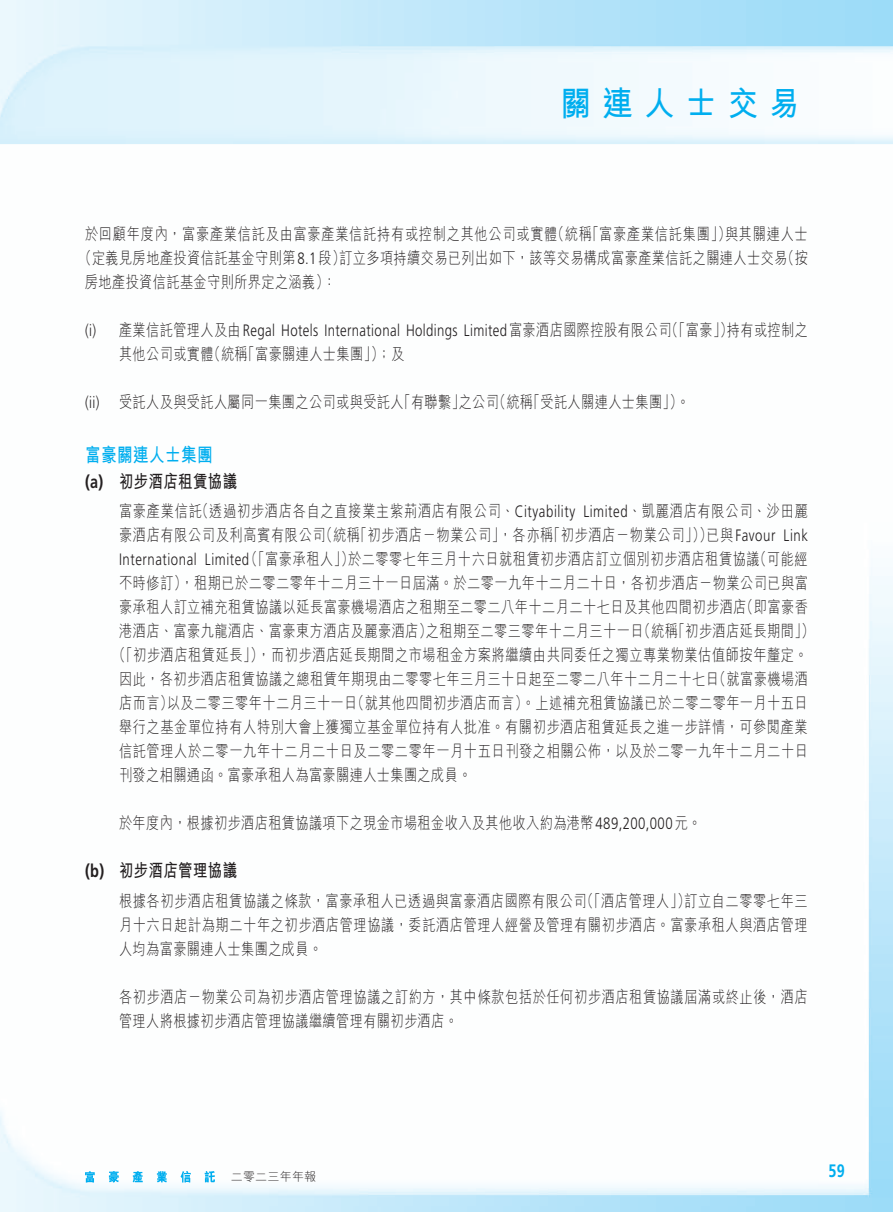
<style>
.page{position:relative;width:893px;height:1212px;background:#fff}
.page>*{position:absolute;margin:0;border:0;box-sizing:border-box;transform-origin:0 0}
.t1{font:700 34.5px "M Hei HK";letter-spacing:.36em;color:#00aeef;scale:.89 1}
._3__標題{font:700 19.5px "M Hei HK";letter-spacing:.03em;color:#00aeef;scale:.8 1}
._4__副標題{font:700 18px "M Hei HK";letter-spacing:.03em;color:#231f20;scale:.8 1}
.t2{font:700 18px "Frutiger LT Std";color:#00aeef;scale:.8 1}
._1__內文{font:300 16.5px/24px "M Hei HK";letter-spacing:.035em;color:#231f20;scale:.8 1}
._1__內文-2{font:300 16.5px "M Hei HK";letter-spacing:.055em;color:#231f20;scale:.8 1}
.t3{font:300 12px "M Hei HK";letter-spacing:.02em;color:#231f20}
.s1{font-family:"Frutiger LT Std"}
</style>
<div class="page">
<svg style="left:85px;top:1171px;width:130px;height:11px"></svg>
<h1 class="t1" style="left:561px;top:78px;width:271px">關連人士交易</h1>
<p class="_1__內文-2" style="left:85px;top:226px;width:905px">於回顧年度內，富豪產業信託及由富豪產業信託持有或控制之其他公司或實體（統稱「富豪產業信託集團」）與其關連人士</p>
<p class="_1__內文" style="left:78px;top:246px;width:913px">（定義見房地產投資信託基金守則第<span class="s1">8.1</span>段）訂立多項持續交易已列出如下，該等交易構成富豪產業信託之關連人士交易（按</p>
<p class="_1__內文" style="left:85px;top:270px;width:315px">房地產投資信託基金守則所界定之涵義）：</p>
<p class="_1__內文" style="left:119px;top:318px;width:863px;text-indent:-34px"><span class="s1">(i)</span> 產業信託管理人及由<span class="s1">Regal Hotels International Holdings Limited</span>富豪酒店國際控股有限公司（「富豪」）持有或控制之其他公司或實體（統稱「富豪關連人士集團」）；及</p>
<p class="_1__內文" style="left:85px;top:390px;width:757px"><span class="s1">(ii)</span> 受託人及與受託人屬同一集團之公司或與受託人「有聯繫」之公司（統稱「受託人關連人士集團」）。</p>
<p class="_3__標題" style="left:85px;top:441px;width:161px">富豪關連人士集團</p>
<p class="_4__副標題" style="left:85px;top:469px;width:192px"><span class="s1">(a)</span> 初步酒店租賃協議</p>
<p class="_1__內文-2" style="left:119px;top:503px;width:863px">富豪產業信託（透過初步酒店各自之直接業主紫荊酒店有限公司、<span class="s1">Cityability Limited</span>、凱麗酒店有限公司、沙田麗</p>
<p class="_1__內文" style="left:119px;top:523px;width:863px">豪酒店有限公司及利高賓有限公司（統稱「初步酒店－物業公司」，各亦稱「初步酒店－物業公司」））已與<span class="s1">Favour Link</span></p>
<p class="_1__內文" style="left:119px;top:547px;width:862px"><span class="s1">International Limited</span>（「富豪承租人」）於二零零七年三月十六日就租賃初步酒店訂立個別初步酒店租賃協議（可能經</p>
<p class="_1__內文" style="left:119px;top:571px;width:862px">不時修訂），租期已於二零二零年十二月三十一日屆滿。於二零一九年十二月二十日，各初步酒店－物業公司已與富</p>
<p class="_1__內文" style="left:119px;top:595px;width:863px">豪承租人訂立補充租賃協議以延長富豪機場酒店之租期至二零二八年十二月二十七日及其他四間初步酒店（即富豪香</p>
<p class="_1__內文" style="left:119px;top:619px;width:871px">港酒店、富豪九龍酒店、富豪東方酒店及麗豪酒店）之租期至二零三零年十二月三十一日（統稱「初步酒店延長期間」）</p>
<p class="_1__內文" style="left:112px;top:643px;width:871px">（「初步酒店租賃延長」），而初步酒店延長期間之市場租金方案將繼續由共同委任之獨立專業物業估值師按年釐定。</p>
<p class="_1__內文" style="left:119px;top:667px;width:862px">因此，各初步酒店租賃協議之總租賃年期現由二零零七年三月三十日起至二零二八年十二月二十七日（就富豪機場酒</p>
<p class="_1__內文" style="left:119px;top:691px;width:862px">店而言）以及二零三零年十二月三十一日（就其他四間初步酒店而言）。上述補充租賃協議已於二零二零年一月十五日</p>
<p class="_1__內文" style="left:119px;top:715px;width:862px">舉行之基金單位持有人特別大會上獲獨立基金單位持有人批准。有關初步酒店租賃延長之進一步詳情，可參閱產業</p>
<p class="_1__內文" style="left:119px;top:739px;width:863px">信託管理人於二零一九年十二月二十日及二零二零年一月十五日刊發之相關公佈，以及於二零一九年十二月二十日</p>
<p class="_1__內文" style="left:119px;top:763px;width:442px">刊發之相關通函。富豪承租人為富豪關連人士集團之成員。</p>
<p class="_1__內文" style="left:119px;top:811px;width:729px">於年度內，根據初步酒店租賃協議項下之現金市場租金收入及其他收入約為港幣<span class="s1">489,200,000</span>元。</p>
<p class="_4__副標題" style="left:85px;top:858px;width:192px"><span class="s1">(b)</span> 初步酒店管理協議</p>
<p class="_1__內文" style="left:119px;top:888px;width:862px;text-align:justify">根據各初步酒店租賃協議之條款，富豪承租人已透過與富豪酒店國際有限公司（「酒店管理人」）訂立自二零零七年三月十六日起計為期二十年之初步酒店管理協議，委託酒店管理人經營及管理有關初步酒店。富豪承租人與酒店管理人均為富豪關連人士集團之成員。</p>
<p class="_1__內文" style="left:119px;top:984px;width:862px">各初步酒店－物業公司為初步酒店管理協議之訂約方，其中條款包括於任何初步酒店租賃協議屆滿或終止後，酒店管理人將根據初步酒店管理協議繼續管理有關初步酒店。</p>
<p class="t3" style="left:231px;top:1170px;width:87px">二零二三年年報</p>
<p class="t2" style="left:828px;top:1160px;width:22px">59</p>
</div>
